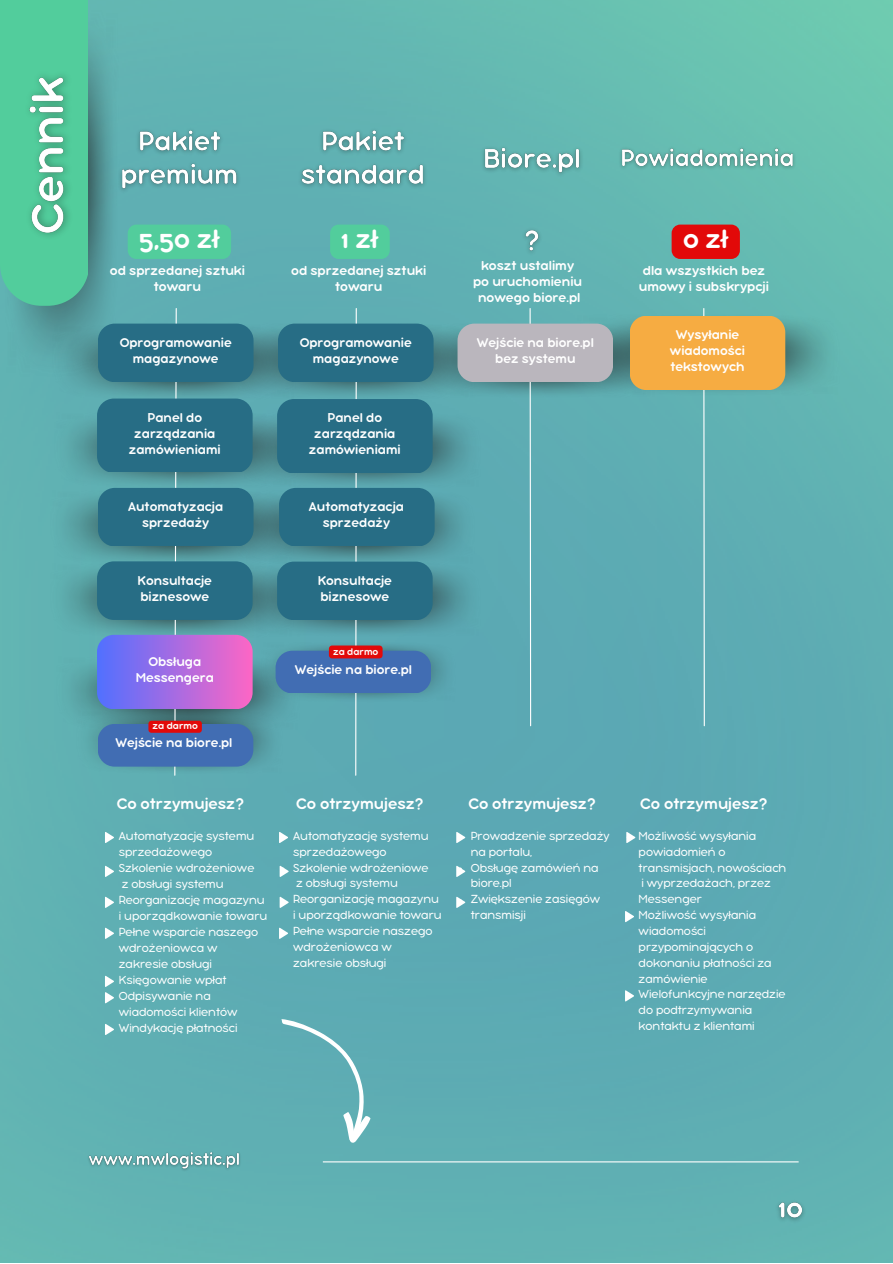
<style>
.page{position:relative;width:893px;height:1264px;background:#fff}
.page>*{position:absolute;margin:0;border:0;box-sizing:border-box;transform-origin:0 0}
.t1{font:28.95px "Bubbleboddy Neue";color:#fff}
.t2{font:16.8px "Bubbleboddy Neue";color:#fff}
.t3{font:14.1px/15.9px "Bubbleboddy Neue";color:#fff;text-align:center}
.t4{font:13.95px/15.9px "Bubbleboddy Neue";color:#fff;text-align:center}
.t5{font:300 12.75px/15.9px "Bubbleboddy Neue";color:#fff}
.t6{font:10.5px "Bubbleboddy Neue";color:#fff}
</style>
<div class="page">
<img style="left:0;top:0;width:892px;height:1262px">
<img style="left:5px;top:9px;width:114px;height:368px">
<div style="left:0;top:0;width:88px;height:306px;background:#52cd9c"></div>
<img style="left:574px;top:313px;width:266px;height:84px">
<svg style="left:702px;top:307px;width:3px;height:420px"></svg>
<img style="left:412px;top:322px;width:245px;height:77px">
<img style="left:240px;top:323px;width:236px;height:76px">
<img style="left:298px;top:411px;width:183px;height:77px">
<img style="left:294px;top:561px;width:187px;height:76px">
<img style="left:49px;top:565px;width:245px;height:73px">
<img style="left:294px;top:489px;width:182px;height:76px">
<img style="left:260px;top:641px;width:196px;height:61px">
<svg style="left:529px;top:307px;width:2px;height:420px"></svg>
<img style="left:52px;top:324px;width:245px;height:76px">
<div style="left:278px;top:323px;width:155px;height:58px;background:#276d85;border-radius:17px"></div>
<img style="left:294px;top:125px;width:137px;height:73px">
<img style="left:476px;top:141px;width:111px;height:40px">
<img style="left:613px;top:141px;width:188px;height:38px">
<img style="left:49px;top:489px;width:245px;height:76px">
<img style="left:53px;top:411px;width:245px;height:77px">
<div style="left:277px;top:399px;width:155px;height:74px;background:#276d85;border-radius:17px"></div>
<div style="left:279px;top:488px;width:155px;height:58px;background:#276d85;border-radius:17px"></div>
<div style="left:277px;top:561px;width:155px;height:58px;background:#276d85;border-radius:17px"></div>
<div style="left:457px;top:323px;width:156px;height:58px;background:#bab6bd;border-radius:17px"></div>
<img style="left:75px;top:731px;width:208px;height:43px">
<img style="left:55px;top:655px;width:245px;height:76px">
<svg style="left:174px;top:307px;width:3px;height:469px"></svg>
<img style="left:113px;top:125px;width:133px;height:73px">
<div style="left:98px;top:323px;width:155px;height:58px;background:#276d85;border-radius:17px"></div>
<div style="left:97px;top:398px;width:155px;height:74px;background:#276d85;border-radius:17px"></div>
<div style="left:98px;top:488px;width:155px;height:58px;background:#276d85;border-radius:17px"></div>
<div style="left:97px;top:561px;width:155px;height:58px;background:#276d85;border-radius:17px"></div>
<div style="left:97px;top:635px;width:155px;height:73px;background:linear-gradient(to right,#5170ff,#fc66c5);border-radius:17px"></div>
<div style="left:128px;top:224px;width:103px;height:35px;background:#52cd9c;border-radius:9px"></div>
<div style="left:98px;top:724px;width:155px;height:42px;background:#416db3;border-radius:17px"></div>
<div style="left:629px;top:316px;width:156px;height:73px;background:#f6ac42;border-radius:17px"></div>
<div style="left:330px;top:224px;width:60px;height:35px;background:#52cd9c;border-radius:9px"></div>
<img style="left:516px;top:224px;width:30px;height:39px">
<div style="left:671px;top:224px;width:68px;height:35px;background:#e20909;border-radius:9px"></div>
<div style="left:275px;top:650px;width:156px;height:43px;background:#416db3;border-radius:17px"></div>
<div style="left:148px;top:720px;width:54px;height:12px;background:#e20909;border-radius:3px"></div>
<svg style="left:329px;top:307px;width:53px;height:469px"></svg>
<img style="left:29px;top:76px;width:40px;height:160px">
<svg style="left:105px;top:831px;width:9px;height:12px"></svg>
<svg style="left:105px;top:865px;width:9px;height:12px"></svg>
<svg style="left:105px;top:896px;width:9px;height:11px"></svg>
<svg style="left:105px;top:927px;width:9px;height:11px"></svg>
<svg style="left:105px;top:975px;width:9px;height:11px"></svg>
<svg style="left:105px;top:992px;width:9px;height:11px"></svg>
<svg style="left:105px;top:1023px;width:9px;height:12px"></svg>
<svg style="left:279px;top:831px;width:9px;height:12px"></svg>
<svg style="left:279px;top:865px;width:9px;height:12px"></svg>
<svg style="left:279px;top:896px;width:9px;height:11px"></svg>
<svg style="left:279px;top:927px;width:9px;height:11px"></svg>
<svg style="left:456px;top:831px;width:9px;height:12px"></svg>
<svg style="left:456px;top:865px;width:9px;height:12px"></svg>
<svg style="left:456px;top:896px;width:9px;height:11px"></svg>
<svg style="left:626px;top:831px;width:9px;height:12px"></svg>
<svg style="left:625px;top:911px;width:9px;height:11px"></svg>
<svg style="left:625px;top:990px;width:9px;height:11px"></svg>
<div style="left:269px;top:999px;width:122px;height:145px;background:#5eacb3"></div>
<img style="left:85px;top:1147px;width:159px;height:28px">
<hr style="left:323px;top:1161px;width:475px;height:1px;background:#fff">
<img style="left:770px;top:1192px;width:41px;height:41px">
<h1 class="t1" style="left:139px;top:230px;width:81px">5,50 zł</h1>
<p class="t3" style="left:110px;top:264px;width:137px">od sprzedanej sztuki towaru</p>
<p class="t4" style="left:120px;top:335px;width:113px">Oprogramowanie magazynowe</p>
<p class="t4" style="left:129px;top:410px;width:93px">Panel do zarządzania zamówieniami</p>
<p class="t4" style="left:128px;top:500px;width:97px">Automatyzacja sprzedaży</p>
<p class="t4" style="left:138px;top:573px;width:76px;text-align:left">Konsultacje biznesowe</p>
<p class="t4" style="left:136px;top:654px;width:80px">Obsługa<br>Messengera</p>
<p class="t6" style="left:153px;top:722px;width:47px">za darmo</p>
<p class="t4" style="left:115px;top:736px;width:119px">Wejście na biore.pl</p>
<h1 class="t1" style="left:341px;top:230px;width:38px">1 zł</h1>
<p class="t3" style="left:291px;top:264px;width:137px">od sprzedanej sztuki towaru</p>
<p class="t4" style="left:300px;top:335px;width:113px">Oprogramowanie magazynowe</p>
<p class="t4" style="left:309px;top:411px;width:93px">Panel do zarządzania zamówieniami</p>
<p class="t4" style="left:309px;top:500px;width:97px">Automatyzacja sprzedaży</p>
<p class="t4" style="left:317px;top:573px;width:76px;text-align:left">Konsultacje biznesowe</p>
<p class="t6" style="left:333px;top:648px;width:47px">za darmo</p>
<p class="t4" style="left:295px;top:662px;width:119px">Wejście na biore.pl</p>
<p class="t3" style="left:473px;top:258px;width:111px">koszt ustalimy po uruchomieniu nowego biore.pl</p>
<p class="t4" style="left:476px;top:335px;width:119px">Wejście na biore.pl bez systemu</p>
<h1 class="t1" style="left:683px;top:230px;width:46px">0 zł</h1>
<p class="t3" style="left:638px;top:264px;width:132px;text-align:left">dla wszystkich bez umowy i subskrypcji</p>
<p class="t4" style="left:670px;top:328px;width:77px">Wysyłanie wiadomości tekstowych</p>
<h2 class="t2" style="left:117px;top:798px;width:129px">Co otrzymujesz?</h2>
<p class="t5" style="left:119px;top:828px;width:150px">Automatyzację systemu sprzedażowego<br>Szkolenie wdrożeniowe<br>z obsługi systemu<br>Reorganizację magazynu i uporządkowanie towaru<br>Pełne wsparcie naszego wdrożeniowca w zakresie obsługi<br>Księgowanie wpłat<br>Odpisywanie na wiadomości klientów<br>Windykację płatności</p>
<p class="t5" style="left:470px;top:828px;width:140px">Prowadzenie sprzedaży na portalu,<br>Obsługę zamówień na biore.pl<br>Zwiększenie zasięgów transmisji</p>
<p class="t5" style="left:638px;top:828px;width:149px">Możliwość wysyłania powiadomień o transmisjach, nowościach i wyprzedażach, przez<br>Messenger<br>Możliwość wysyłania wiadomości przypominających o dokonaniu płatności za zamówienie<br>Wielofunkcyjne narzędzie do podtrzymywania kontaktu z klientami</p>
<h2 class="t2" style="left:296px;top:798px;width:129px">Co otrzymujesz?</h2>
<h2 class="t2" style="left:468px;top:798px;width:129px">Co otrzymujesz?</h2>
<h2 class="t2" style="left:640px;top:798px;width:129px">Co otrzymujesz?</h2>
<p class="t5" style="left:293px;top:828px;width:150px">Automatyzację systemu sprzedażowego<br>Szkolenie wdrożeniowe<br>z obsługi systemu<br>Reorganizację magazynu i uporządkowanie towaru<br>Pełne wsparcie naszego wdrożeniowca w zakresie obsługi</p>
</div>
